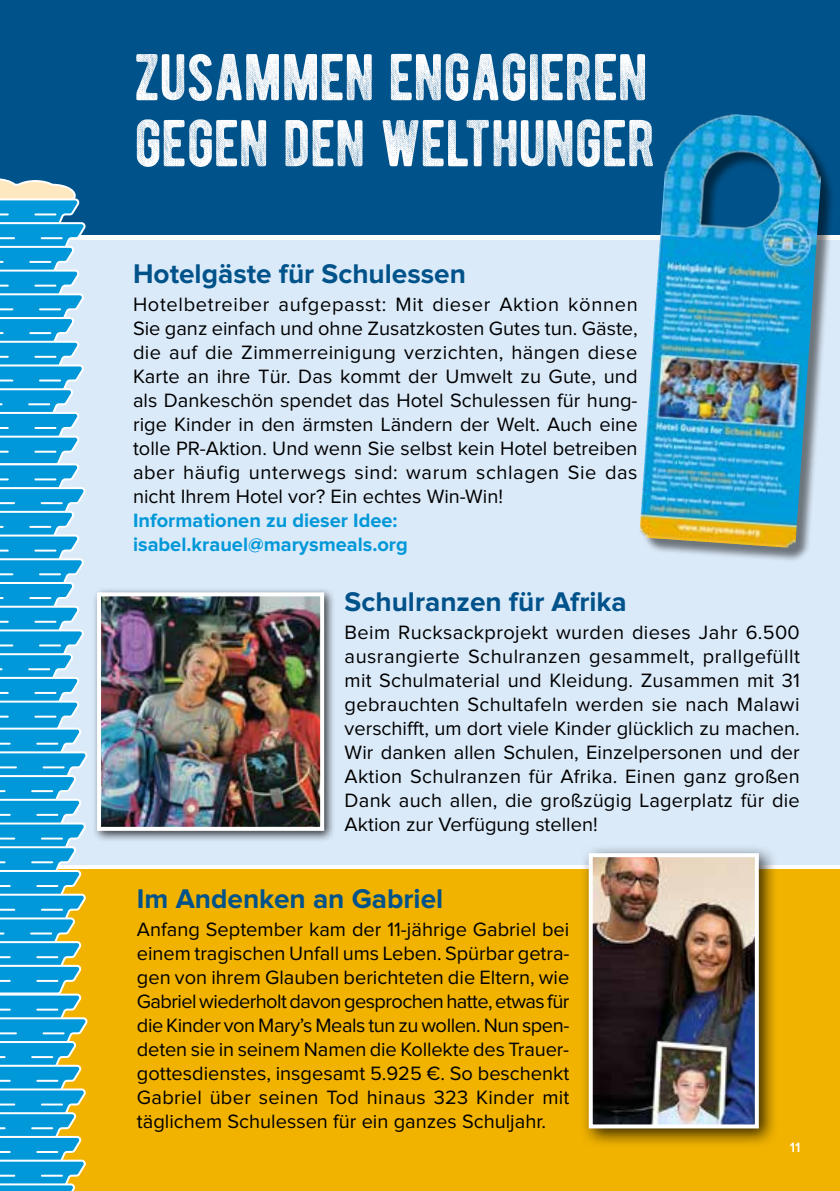
<style>
.page{position:relative;width:840px;height:1191px;background:#fff}
.page>*{position:absolute;margin:0;border:0;box-sizing:border-box;transform-origin:0 0}
.t1{font:66px/66px "BERNIERDISTRESSED";letter-spacing:-.01em;color:#fff}
.t2{font:700 28px "Proxima Nova";color:#00528a}
.t3{font:20px/24px "Proxima Nova";color:#000;text-align:justify}
.t4{font:700 20px/24px "Proxima Nova";color:#0098d8}
.t5{font:600 14px "Proxima Nova";color:#fff}
</style>
<div class="page">
<div style="left:0;top:0;width:839px;height:234px;background:#00528a"></div>
<div style="left:50px;top:240px;width:789px;height:624px;background:#dbeaf9"></div>
<div style="left:92px;top:587px;width:244px;height:255px;background:#000;opacity:.75"></div>
<img style="left:102px;top:597px;width:217px;height:229px">
<div style="left:97px;top:592px;width:227px;height:239px;border:4px solid #fff"></div>
<div style="left:31px;top:869px;width:808px;height:322px;background:#f1b300"></div>
<div style="left:579px;top:844px;width:198px;height:303px;background:#000;opacity:.75"></div>
<img style="left:593px;top:858px;width:160px;height:265px">
<div style="left:588px;top:853px;width:170px;height:275px;border:4px solid #fff"></div>
<div style="left:642px;top:117px;width:193px;height:445px;background:#000;opacity:.5"></div>
<img style="left:638px;top:114px;width:186px;height:434px">
<svg style="left:0;top:178px;width:90px;height:1013px"></svg>
<h1 class="t1" style="left:134px;top:32px;width:523px">ZUSAMMEN ENGAGIEREN<br>GEGEN DEN WELTHUNGER</h1>
<h2 class="t2" style="left:133px;top:261px;width:334px">Hotelgäste für Schulessen</h2>
<p class="t3" style="left:133px;top:293px;width:506px">Hotelbetreiber aufgepasst: Mit dieser Aktion können Sie ganz einfach und ohne Zusatzkosten Gutes tun. Gäste, die auf die Zimmerreinigung verzichten, hängen diese Karte an ihre Tür. Das kommt der Umwelt zu Gute, und als Dankeschön spendet das Hotel Schulessen für hung&shy;rige Kinder in den ärmsten Ländern der Welt. Auch eine tolle PR-Aktion. Und wenn Sie selbst kein Hotel betreiben aber häufig unterwegs sind: warum schlagen Sie das nicht Ihrem Hotel vor? Ein echtes Win-Win!</p>
<p class="t4" style="left:133px;top:509px;width:276px">Informationen zu dieser Idee: isabel.krauel@marysmeals.org</p>
<h2 class="t2" style="left:344px;top:588px;width:283px">Schulranzen für Afrika</h2>
<p class="t3" style="left:344px;top:621px;width:456px">Beim Rucksackprojekt wurden dieses Jahr 6.500 ausrangierte Schulranzen gesammelt, prallgefüllt mit Schulmaterial und Kleidung. Zusammen mit 31 gebrauchten Schultafeln werden sie nach Malawi verschifft, um dort viele Kinder glücklich zu machen.<br>Wir danken allen Schulen, Einzelpersonen und der Aktion Schulranzen für Afrika. Einen ganz großen Dank auch allen, die großzügig Lagerplatz für die Aktion zur Verfügung stellen!</p>
<h2 class="t2" style="left:137px;top:886px;width:308px">Im Andenken an Gabriel</h2>
<p class="t3" style="left:137px;top:918px;width:434px">Anfang September kam der 11-jährige Gabriel bei einem tragischen Unfall ums Leben. Spürbar getra&shy;gen von ihrem Glauben berichteten die Eltern, wie Gabriel wiederholt davon gesprochen hatte, etwas für die Kinder von Mary’s Meals tun zu wollen. Nun spen&shy;deten sie in seinem Namen die Kollekte des Trauer&shy;gottesdienstes, insgesamt 5.925 €. So beschenkt Gabriel über seinen Tod hinaus 323 Kinder mit täglichem Schulessen für ein ganzes Schuljahr.</p>
<p class="t5" style="left:789px;top:1140px;width:12px">11</p>
</div>
